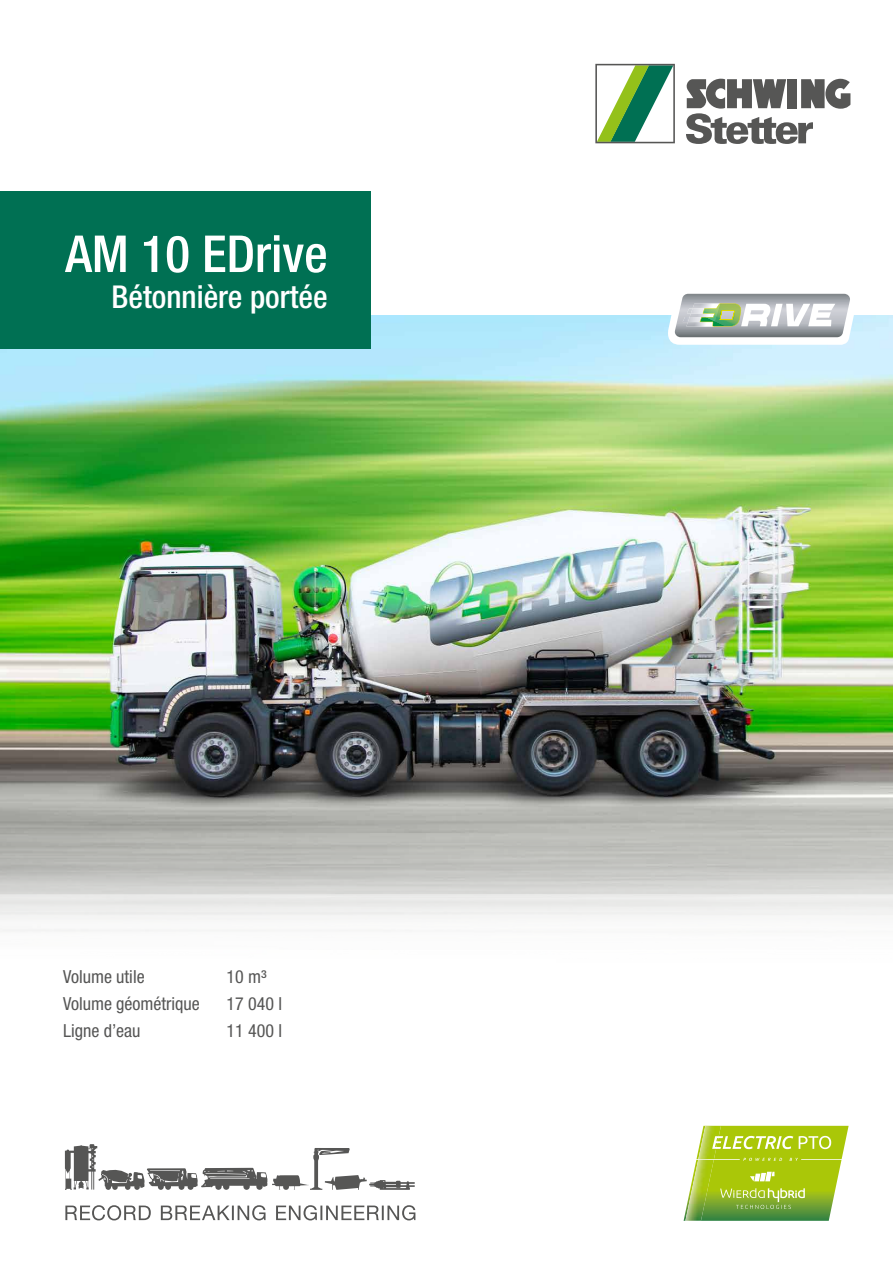
<style>
.page{position:relative;width:893px;height:1263px;background:#fff}
.page>*{position:absolute;margin:0;border:0;box-sizing:border-box;transform-origin:0 0}
.t1{font:500 condensed 51px "Helvetica Neue LT";color:#fff}
.t2{font:500 condensed 31.5px "Helvetica Neue LT";color:#fff}
.t3{font:condensed 18px "Helvetica Neue LT";color:#565655}
</style>
<div class="page">
<img style="left:0;top:316px;width:893px;height:616px">
<svg style="left:65px;top:1144px;width:350px;height:46px"></svg>
<svg style="left:65px;top:1205px;width:350px;height:15px"></svg>
<svg style="left:686px;top:79px;width:164px;height:65px"></svg>
<svg style="left:595px;top:64px;width:80px;height:79px"></svg>
<svg style="left:665px;top:293px;width:201px;height:52px"></svg>
<svg style="left:683px;top:1125px;width:166px;height:96px;background:#aac740"></svg>
<img style="left:685px;top:1126px;width:36px;height:95px">
<div style="left:0;top:191px;width:370px;height:158px;background:#007053"></div>
<h1 class="t1" style="left:65px;top:223px;width:264px">AM 10 EDrive</h1>
<h2 class="t2" style="left:112px;top:278px;width:218px">Bétonnière portée</h2>
<p class="t3" style="left:63px;top:966px;width:83px">Volume utile</p>
<p class="t3" style="left:227px;top:966px;width:42px">10 m³</p>
<p class="t3" style="left:63px;top:993px;width:138px">Volume géométrique</p>
<p class="t3" style="left:227px;top:993px;width:57px">17 040 l</p>
<p class="t3" style="left:63px;top:1020px;width:79px">Ligne d’eau</p>
<p class="t3" style="left:227px;top:1020px;width:57px">11 400 l</p>
</div>
